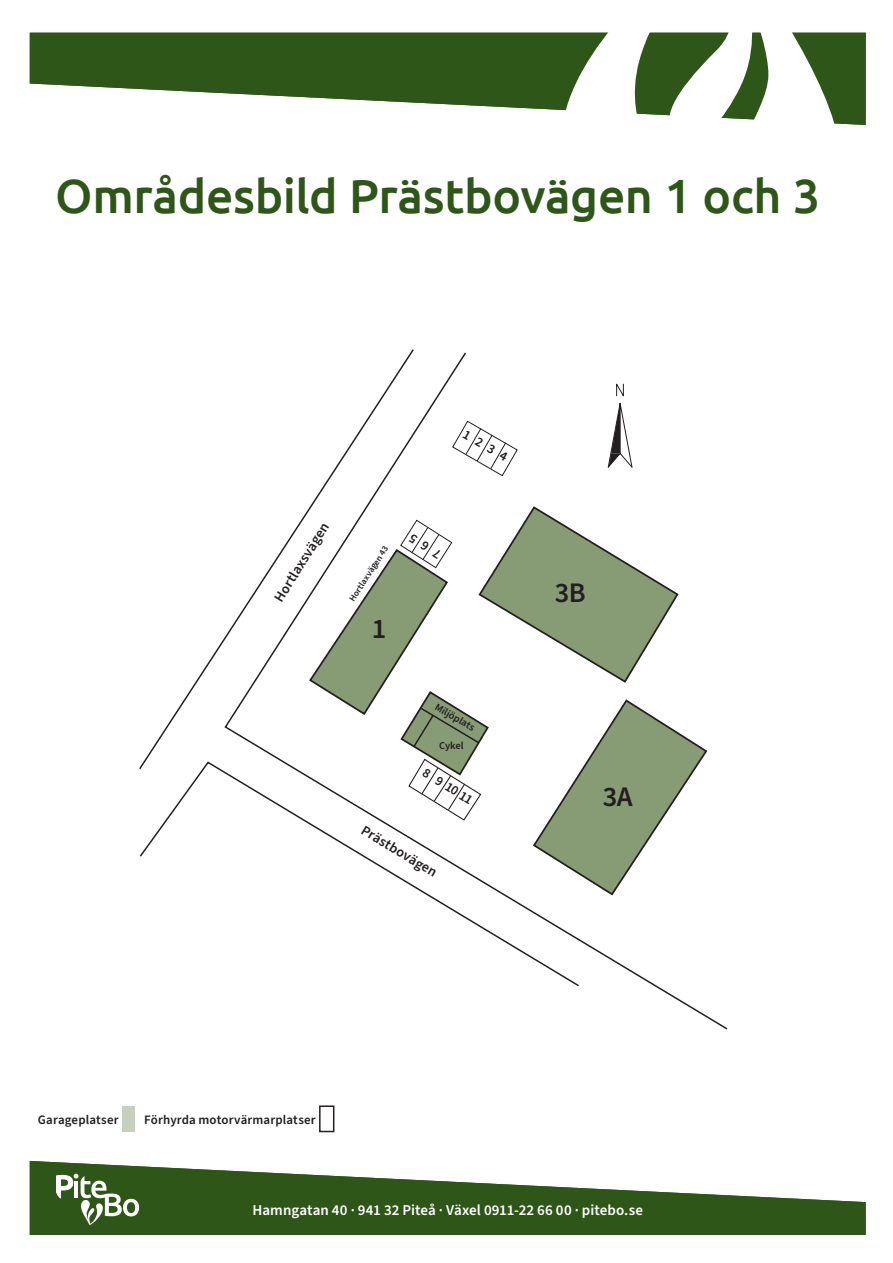
<style>
.page{position:relative;width:893px;height:1263px;background:#fff}
.page>*{position:absolute;margin:0;border:0;box-sizing:border-box;transform-origin:0 0}
.t1{font:500 48px "Ubuntu";letter-spacing:-.01em;color:#2e5619}
.t2{font:600 28.35px "Source Sans Pro";color:#231f20}
.t3{font:600 15px "Source Sans Pro";letter-spacing:.005em;color:#fff}
.t4{font:600 14.1px "Source Sans Pro";color:#231f20}
.t5{font:600 13.5px "Source Sans Pro";color:#231f20}
.t6{font:600 12.9px "Source Sans Pro";letter-spacing:.01em;color:#231f20}
.t7{font:600 10.5px "Source Sans Pro";letter-spacing:-.01em;color:#231f20}
.t8{font:600 9px "Source Sans Pro";color:#231f20}
</style>
<div class="page">
<svg style="left:30px;top:1161px;width:836px;height:74px;fill:#2e5619"></svg>
<svg style="left:30px;top:33px;width:836px;height:92px;fill:#2e5619"></svg>
<svg style="left:56px;top:1174px;width:83px;height:51px"></svg>
<svg style="left:544px;top:32px;width:301px;height:93px"></svg>
<div style="left:122px;top:1106px;width:12px;height:25px;background:#c6d0bd"></div>
<div style="left:319px;top:1105px;width:15px;height:27px;border:2px solid #231f20"></div>
<svg style="left:415px;top:352px;width:313px;height:678px"></svg>
<svg style="left:139px;top:771px;width:442px;height:217px"></svg>
<svg style="left:139px;top:349px;width:276px;height:422px"></svg>
<svg style="left:308px;top:505px;width:401px;height:392px"></svg>
<h1 class="t1" style="left:55px;top:165px;width:766px">Områdesbild Prästbovägen 1 och 3</h1>
<p class="t4" style="left:270px;top:595px;width:92px;rotate:-58deg">Hortlaxsvägen</p>
<p class="t8" style="left:346px;top:597px;width:65px;rotate:-57deg">Hortlaxvägen 43</p>
<h2 class="t2" style="left:372px;top:609px;width:16px">1</h2>
<p class="t5" style="left:468px;top:425px;width:51px;rotate:30deg">1234</p>
<p class="t7" style="left:439px;top:700px;width:46px;rotate:30deg">Miljöplats</p>
<p class="t7" style="left:439px;top:739px;width:26px">Cykel</p>
<p class="t5" style="left:429px;top:763px;width:58px;rotate:32deg">8 9 1011</p>
<p class="t4" style="left:367px;top:821px;width:87px;rotate:31deg">Prästbovägen</p>
<h2 class="t2" style="left:555px;top:573px;width:32px">3B</h2>
<h2 class="t2" style="left:603px;top:777px;width:31px">3A</h2>
<p class="t6" style="left:38px;top:1111px;width:82px">Garageplatser</p>
<p class="t6" style="left:144px;top:1111px;width:173px">Förhyrda motorvärmarplatser</p>
<p class="t3" style="left:252px;top:1200px;width:392px">Hamngatan 40 · 941 32 Piteå · Växel 0911-22 66 00 · pitebo.se</p>
</div>
